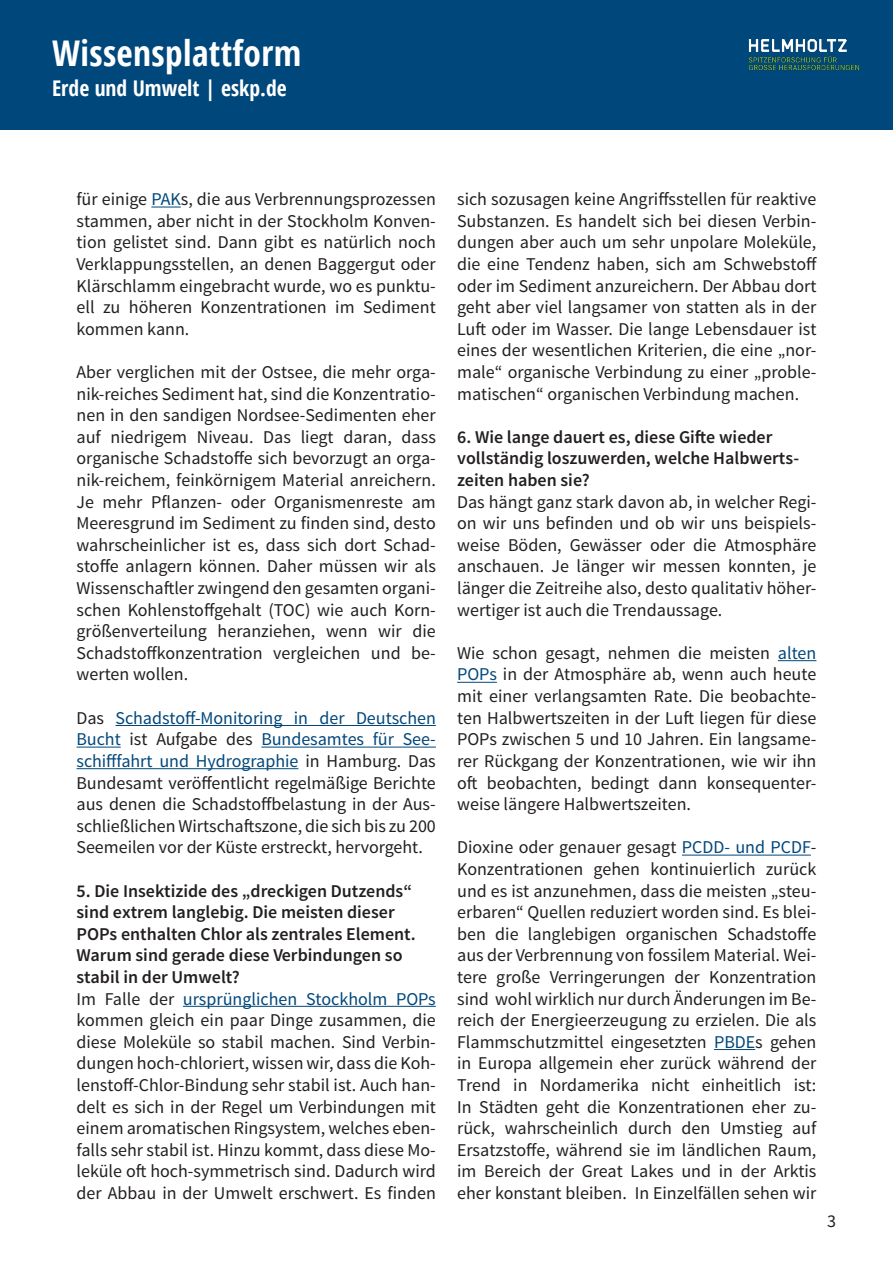
<style>
.page{position:relative;width:893px;height:1263px;background:#fff}
.page>*{position:absolute;margin:0;border:0;box-sizing:border-box;transform-origin:0 0}
.t1{font:700 condensed 35.4px "Open Sans";letter-spacing:.01em;color:#fff}
.t2{font:700 condensed 21.6px "Open Sans";color:#fff}
.fließ{font:18px/21.6px "Source Sans Pro";color:#231f20;text-align:justify}
.Frage{font:600 18px/21.6px "Source Sans Pro";color:#231f20}
.s1{color:#00477b}
</style>
<div class="page">
<div style="left:0;top:0;width:893px;height:130px;background:#00477b"></div>
<img style="left:748px;top:39px;width:112px;height:32px">
<hr style="left:151px;top:207px;width:30px;height:1px;background:#00477b">
<hr style="left:116px;top:725px;width:320px;height:1px;background:#00477b">
<hr style="left:77px;top:747px;width:44px;height:1px;background:#00477b">
<hr style="left:261px;top:747px;width:175px;height:1px;background:#00477b">
<hr style="left:77px;top:768px;width:221px;height:1px;background:#00477b">
<hr style="left:183px;top:1006px;width:253px;height:1px;background:#00477b">
<hr style="left:778px;top:660px;width:38px;height:1px;background:#00477b">
<hr style="left:457px;top:682px;width:40px;height:1px;background:#00477b">
<hr style="left:682px;top:855px;width:129px;height:1px;background:#00477b">
<hr style="left:714px;top:1049px;width:41px;height:1px;background:#00477b">
<h1 class="t1" style="left:52px;top:29px;width:251px">Wissensplattform</h1>
<p class="t2" style="left:52px;top:73px;width:236px">Erde und Umwelt | eskp.de</p>
<p class="fließ" style="left:77px;top:189px;width:361px">für einige <span class="s1">PAK</span>s, die aus Verbrennungsprozessen stammen, aber nicht in der Stockholm Konven&shy;tion gelistet sind. Dann gibt es natürlich noch Verklappungsstellen, an denen Baggergut oder Klärschlamm eingebracht wurde, wo es punktu&shy;ell zu höheren Konzentrationen im Sediment kommen kann.</p>
<p class="fließ" style="left:77px;top:362px;width:361px">Aber verglichen mit der Ostsee, die mehr orga&shy;nik-reiches Sediment hat, sind die Konzentratio&shy;nen in den sandigen Nordsee-Sedimenten eher auf niedrigem Niveau. Das liegt daran, dass organische Schadstoffe sich bevorzugt an orga&shy;nik-reichem, feinkörnigem Material anreichern.<br>Je mehr Pflanzen- oder Organismenreste am Meeresgrund im Sediment zu finden sind, desto wahrscheinlicher ist es, dass sich dort Schad&shy;stoffe anlagern können. Daher müssen wir als Wissenschaftler zwingend den gesamten organi&shy;schen Kohlenstoffgehalt (TOC) wie auch Korn&shy;größenverteilung heranziehen, wenn wir die Schadstoffkonzentration vergleichen und be&shy;werten wollen.</p>
<p class="fließ" style="left:77px;top:707px;width:361px">Das <span class="s1">Schadstoff-Monitoring in der Deutschen Bucht</span> ist Aufgabe des <span class="s1">Bundesamtes für See&shy;schifffahrt und Hydrographie</span> in Hamburg. Das Bundesamt veröffentlicht regelmäßige Berichte aus denen die Schadstoffbelastung in der Aus&shy;schließlichen Wirtschaftszone, die sich bis zu 200<br>Seemeilen vor der Küste erstreckt, hervorgeht.</p>
<p class="Frage" style="left:77px;top:880px;width:341px">5. Die Insektizide des „dreckigen Dutzends“ sind extrem langlebig. Die meisten dieser POPs enthalten Chlor als zentrales Element.<br>Warum sind gerade diese Verbindungen so stabil in der Umwelt?</p>
<p class="fließ" style="left:77px;top:988px;width:361px">Im Falle der <span class="s1">ursprünglichen Stockholm POPs </span>kommen gleich ein paar Dinge zusammen, die diese Moleküle so stabil machen. Sind Verbin&shy;dungen hoch-chloriert, wissen wir, dass die Koh&shy;lenstoff-Chlor-Bindung sehr stabil ist. Auch han&shy;delt es sich in der Regel um Verbindungen mit einem aromatischen Ringsystem, welches eben&shy;falls sehr stabil ist. Hinzu kommt, dass diese Mo&shy;leküle oft hoch-symmetrisch sind. Dadurch wird der Abbau in der Umwelt erschwert. Es finden</p>
<p class="fließ" style="left:457px;top:189px;width:361px">sich sozusagen keine Angriffsstellen für reaktive Substanzen. Es handelt sich bei diesen Verbin&shy;dungen aber auch um sehr unpolare Moleküle, die eine Tendenz haben, sich am Schwebstoff oder im Sediment anzureichern. Der Abbau dort geht aber viel langsamer von statten als in der Luft oder im Wasser. Die lange Lebensdauer ist eines der wesentlichen Kriterien, die eine „nor&shy;male“ organische Verbindung zu einer „proble&shy;matischen“ organischen Verbindung machen.</p>
<p class="Frage" style="left:457px;top:427px;width:344px">6. Wie lange dauert es, diese Gifte wieder vollständig loszuwerden, welche Halbwerts&shy;zeiten haben sie?</p>
<p class="fließ" style="left:457px;top:491px;width:361px">Das hängt ganz stark davon ab, in welcher Regi&shy;on wir uns befinden und ob wir uns beispiels&shy;weise Böden, Gewässer oder die Atmosphäre anschauen. Je länger wir messen konnten, je länger die Zeitreihe also, desto qualitativ höher&shy;wertiger ist auch die Trendaussage.</p>
<p class="fließ" style="left:457px;top:642px;width:361px">Wie schon gesagt, nehmen die meisten <span class="s1">alten POPs</span> in der Atmosphäre ab, wenn auch heute mit einer verlangsamten Rate. Die beobachte&shy;ten Halbwertszeiten in der Luft liegen für diese POPs zwischen 5 und 10 Jahren. Ein langsame&shy;rer Rückgang der Konzentrationen, wie wir ihn oft beobachten, bedingt dann konsequenter&shy;weise längere Halbwertszeiten.</p>
<p class="fließ" style="left:457px;top:837px;width:361px">Dioxine oder genauer gesagt <span class="s1">PCDD- und PCDF</span>-Konzentrationen gehen kontinuierlich zurück und es ist anzunehmen, dass die meisten „steu&shy;erbaren“ Quellen reduziert worden sind. Es blei&shy;ben die langlebigen organischen Schadstoffe aus der Verbrennung von fossilem Material. Wei&shy;tere große Verringerungen der Konzentration sind wohl wirklich nur durch Änderungen im Be&shy;reich der Energieerzeugung zu erzielen. Die als Flammschutzmittel eingesetzten <span class="s1">PBDE</span>s gehen in Europa allgemein eher zurück während der Trend in Nordamerika nicht einheitlich ist:<br>In Städten geht die Konzentrationen eher zu&shy;rück, wahrscheinlich durch den Umstieg auf Ersatzstoffe, während sie im ländlichen Raum, im Bereich der Great Lakes und in der Arktis eher konstant bleiben. In Einzelfällen sehen wir</p>
<p class="fließ" style="left:827px;top:1210px;width:10px">3</p>
</div>
